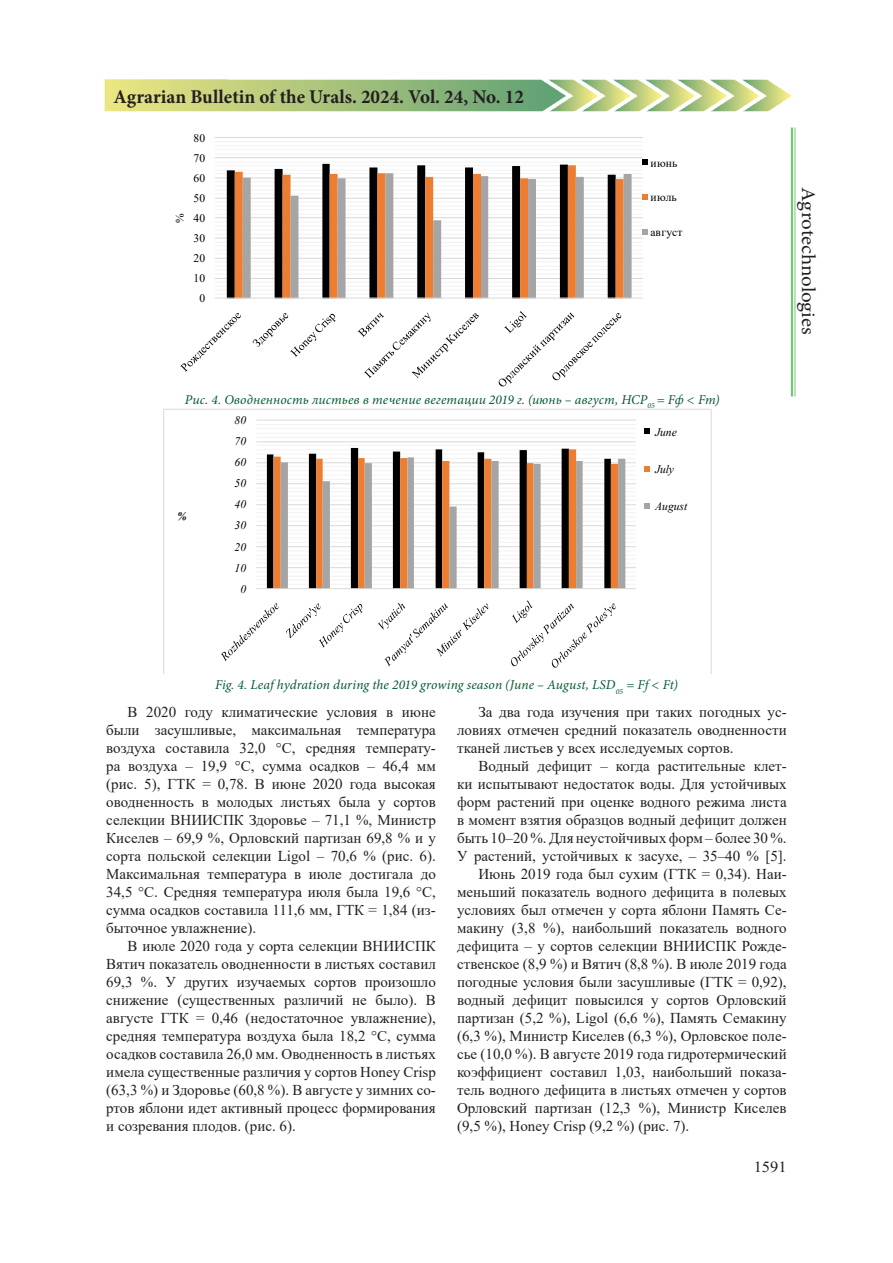
<style>
.page{position:relative;width:893px;height:1263px;background:#fff}
.page>*{position:absolute;margin:0;border:0;box-sizing:border-box;transform-origin:0 0}
.t1{font:700 19.5px "Minion Pro";color:#231f20}
.t2{font:19.5px "Minion Pro";letter-spacing:-.005em;color:#231f20;scale:1.08 1}
.t3{font:15.3px "Times New Roman";color:#231f20;scale:1.08 1}
.t4{font:15px/18px "Times New Roman";color:#231f20;text-align:justify}
.t5{font:italic 13.5px "Minion Pro";letter-spacing:.005em;color:#025b30}
.t6{font:11.55px "Times New Roman";color:#000}
.t7{font:italic 11.55px "Times New Roman";color:#000}
.t8{font:italic 700 11.55px "Times New Roman";color:#000}
</style>
<div class="page">
<hr style="left:791px;top:128px;width:2px;height:268px;background:#40ae49">
<hr style="left:795px;top:128px;width:1px;height:268px;background:#40ae49">
<img style="left:105px;top:79px;width:686px;height:32px">
<hr style="left:215px;top:294px;width:428px;height:1px;background:#f2f2f2">
<hr style="left:215px;top:290px;width:428px;height:1px;background:#f2f2f2">
<hr style="left:215px;top:286px;width:428px;height:1px;background:#f2f2f2">
<hr style="left:215px;top:282px;width:428px;height:1px;background:#f2f2f2">
<hr style="left:215px;top:274px;width:428px;height:1px;background:#f2f2f2">
<hr style="left:215px;top:269px;width:428px;height:1px;background:#f2f2f2">
<hr style="left:215px;top:266px;width:428px;height:1px;background:#f2f2f2">
<hr style="left:215px;top:261px;width:428px;height:1px;background:#f2f2f2">
<hr style="left:215px;top:254px;width:428px;height:1px;background:#f2f2f2">
<hr style="left:215px;top:250px;width:428px;height:1px;background:#f2f2f2">
<hr style="left:215px;top:246px;width:428px;height:1px;background:#f2f2f2">
<hr style="left:215px;top:242px;width:428px;height:1px;background:#f2f2f2">
<hr style="left:215px;top:234px;width:428px;height:1px;background:#f2f2f2">
<hr style="left:215px;top:230px;width:428px;height:1px;background:#f2f2f2">
<hr style="left:215px;top:225px;width:428px;height:1px;background:#f2f2f2">
<hr style="left:215px;top:222px;width:428px;height:1px;background:#f2f2f2">
<hr style="left:215px;top:214px;width:428px;height:1px;background:#f2f2f2">
<hr style="left:215px;top:209px;width:428px;height:1px;background:#f2f2f2">
<hr style="left:215px;top:206px;width:428px;height:1px;background:#f2f2f2">
<hr style="left:215px;top:201px;width:428px;height:1px;background:#f2f2f2">
<hr style="left:215px;top:194px;width:428px;height:1px;background:#f2f2f2">
<hr style="left:215px;top:190px;width:428px;height:1px;background:#f2f2f2">
<hr style="left:215px;top:186px;width:428px;height:1px;background:#f2f2f2">
<hr style="left:215px;top:181px;width:428px;height:1px;background:#f2f2f2">
<hr style="left:215px;top:173px;width:428px;height:1px;background:#f2f2f2">
<hr style="left:215px;top:170px;width:428px;height:1px;background:#f2f2f2">
<hr style="left:215px;top:165px;width:428px;height:1px;background:#f2f2f2">
<hr style="left:215px;top:162px;width:428px;height:1px;background:#f2f2f2">
<hr style="left:215px;top:154px;width:428px;height:1px;background:#f2f2f2">
<hr style="left:215px;top:149px;width:428px;height:1px;background:#f2f2f2">
<hr style="left:215px;top:145px;width:428px;height:1px;background:#f2f2f2">
<hr style="left:215px;top:141px;width:428px;height:1px;background:#f2f2f2">
<hr style="left:215px;top:278px;width:428px;height:1px;background:#d9d9d9">
<hr style="left:215px;top:258px;width:428px;height:1px;background:#d9d9d9">
<hr style="left:215px;top:238px;width:428px;height:1px;background:#d9d9d9">
<hr style="left:215px;top:217px;width:428px;height:1px;background:#d9d9d9">
<hr style="left:215px;top:198px;width:428px;height:1px;background:#d9d9d9">
<hr style="left:215px;top:178px;width:428px;height:1px;background:#d9d9d9">
<hr style="left:215px;top:157px;width:428px;height:1px;background:#d9d9d9">
<hr style="left:215px;top:137px;width:428px;height:1px;background:#d9d9d9">
<svg style="left:227px;top:164px;width:341px;height:134px"></svg>
<svg style="left:235px;top:165px;width:341px;height:133px"></svg>
<svg style="left:243px;top:173px;width:389px;height:125px"></svg>
<hr style="left:215px;top:298px;width:428px;height:1px;background:#d9d9d9">
<svg style="left:180px;top:313px;width:61px;height:59px"></svg>
<svg style="left:252px;top:313px;width:84px;height:45px"></svg>
<svg style="left:357px;top:312px;width:122px;height:67px"></svg>
<svg style="left:498px;top:311px;width:124px;height:76px"></svg>
<svg style="left:642px;top:160px;width:6px;height:5px"></svg>
<svg style="left:642px;top:194px;width:6px;height:6px"></svg>
<svg style="left:642px;top:229px;width:6px;height:5px"></svg>
<svg style="left:163px;top:409px;width:548px;height:264px"></svg>
<h1 class="t1" style="left:114px;top:83px;width:412px">Agrarian Bulletin of the Urals. 2024. Vol. 24, No. 12</h1>
<p class="t6" style="left:172px;top:223px;width:11px;rotate:-90deg">%</p>
<p class="t6" style="left:194px;top:130px;width:13px">80</p>
<p class="t6" style="left:194px;top:150px;width:13px">70</p>
<p class="t6" style="left:194px;top:170px;width:13px">60</p>
<p class="t6" style="left:194px;top:190px;width:13px">50</p>
<p class="t6" style="left:194px;top:210px;width:13px">40</p>
<p class="t6" style="left:194px;top:230px;width:13px">30</p>
<p class="t6" style="left:194px;top:250px;width:13px">20</p>
<p class="t6" style="left:194px;top:270px;width:13px">10</p>
<p class="t6" style="left:199px;top:290px;width:7px">0</p>
<p class="t6" style="left:650px;top:155px;width:28px">июнь</p>
<p class="t6" style="left:650px;top:189px;width:28px">июль</p>
<p class="t6" style="left:650px;top:224px;width:33px">август</p>
<p class="t5" style="left:185px;top:390px;width:536px">Рис. 4. Оводненность листьев в течение вегетации 2019 г. (июнь – август, НСР<sub>05</sub> = Fф &lt; Fт)</p>
<p class="t8" style="left:177px;top:508px;width:11px">%</p>
<p class="t7" style="left:235px;top:412px;width:13px">80</p>
<p class="t7" style="left:235px;top:433px;width:13px">70</p>
<p class="t7" style="left:235px;top:454px;width:13px">60</p>
<p class="t7" style="left:235px;top:476px;width:13px">50</p>
<p class="t7" style="left:235px;top:497px;width:13px">40</p>
<p class="t7" style="left:235px;top:518px;width:13px">30</p>
<p class="t7" style="left:235px;top:539px;width:13px">20</p>
<p class="t7" style="left:235px;top:560px;width:13px">10</p>
<p class="t7" style="left:240px;top:581px;width:7px">0</p>
<p class="t7" style="left:655px;top:424px;width:23px">June</p>
<p class="t7" style="left:655px;top:461px;width:20px">July</p>
<p class="t7" style="left:655px;top:498px;width:34px">August</p>
<h1 class="t2" style="left:821px;top:187px;width:138px;rotate:90deg">Agrotechnologies</h1>
<p class="t5" style="left:215px;top:676px;width:464px">Fig. 4. Leaf hydration during the 2019 growing season (June – August, LSD<sub>05</sub> = Ff &lt; Ft)</p>
<p class="t4" style="left:106px;top:703px;width:331px;text-indent:21px">В 2020 году климатические условия в июне были засушливые, максимальная температура воздуха составила 32,0 °С, средняя температу&shy;ра воздуха – 19,9 °С, сумма осадков – 46,4 мм (рис. 5), ГТК = 0,78. В июне 2020 года высокая оводненность в молодых листьях была у сортов селекции ВНИИСПК Здоровье – 71,1 %, Министр Киселев – 69,9 %, Орловский партизан 69,8 % и у сорта польской селекции Ligol – 70,6 % (рис. 6).<br>Максимальная температура в июле достигала до 34,5 °С. Средняя температура июля была 19,6 °С, сумма осадков составила 111,6 мм, ГТК = 1,84 (из&shy;быточное увлажнение).</p>
<p class="t4" style="left:106px;top:937px;width:331px;text-indent:21px">В июле 2020 года у сорта селекции ВНИИСПК Вятич показатель оводненности в листьях составил 69,3 %. У других изучаемых сортов произошло снижение (существенных различий не было). В августе ГТК = 0,46 (недостаточное увлажнение), средняя температура воздуха была 18,2 °С, сумма осадков составила 26,0 мм. Оводненность в листьях имела существенные различия у сортов Honey Crisp (63,3 %) и Здоровье (60,8 %). В августе у зимних со&shy;ртов яблони идет активный процесс формирования и созревания плодов. (рис. 6).</p>
<p class="t4" style="left:457px;top:703px;width:331px;text-indent:21px">За два года изучения при таких погодных ус&shy;ловиях отмечен средний показатель оводненности тканей листьев у всех исследуемых сортов.</p>
<p class="t4" style="left:478px;top:757px;width:310px">Водный дефицит – когда растительные клет-</p>
<p class="t4" style="left:457px;top:775px;width:331px">ки испытывают недостаток воды. Для устойчивых</p>
<p class="t4" style="left:457px;top:793px;width:331px">форм растений при оценке водного режима листа</p>
<p class="t4" style="left:457px;top:811px;width:331px">в момент взятия образцов водный дефицит должен</p>
<p class="t4" style="left:457px;top:829px;width:331px">быть 10–20 %. Для неустойчивых форм – более 30 %.</p>
<p class="t4" style="left:457px;top:847px;width:331px">У растений, устойчивых к засухе, – 35–40 % [5].</p>
<p class="t4" style="left:478px;top:865px;width:310px">Июнь 2019 года был сухим (ГТК = 0,34). Наи-</p>
<p class="t4" style="left:457px;top:883px;width:331px">меньший показатель водного дефицита в полевых</p>
<p class="t4" style="left:457px;top:901px;width:331px">условиях был отмечен у сорта яблони Память Се-</p>
<p class="t4" style="left:457px;top:919px;width:331px">макину (3,8 %), наибольший показатель водного</p>
<p class="t4" style="left:457px;top:937px;width:331px">дефицита – у сортов селекции ВНИИСПК Рожде-</p>
<p class="t4" style="left:457px;top:955px;width:331px">ственское (8,9 %) и Вятич (8,8 %). В июле 2019 года</p>
<p class="t4" style="left:457px;top:973px;width:331px">погодные условия были засушливые (ГТК = 0,92),</p>
<p class="t4" style="left:457px;top:991px;width:331px">водный дефицит повысился у сортов Орловский</p>
<p class="t4" style="left:457px;top:1009px;width:331px">партизан (5,2 %), Ligol (6,6 %), Память Семакину</p>
<p class="t4" style="left:457px;top:1027px;width:331px">(6,3 %), Министр Киселев (6,3 %), Орловское поле-</p>
<p class="t4" style="left:457px;top:1045px;width:331px">сье (10,0 %). В августе 2019 года гидротермический</p>
<p class="t4" style="left:457px;top:1063px;width:331px">коэффициент составил 1,03, наибольший показа-</p>
<p class="t4" style="left:457px;top:1081px;width:331px">тель водного дефицита в листьях отмечен у сортов</p>
<p class="t4" style="left:457px;top:1099px;width:331px">Орловский партизан (12,3 %), Министр Киселев</p>
<p class="t4" style="left:457px;top:1117px;width:234px">(9,5 %), Honey Crisp (9,2 %) (рис. 7).</p>
<p class="t3" style="left:754px;top:1156px;width:32px">1591</p>
</div>
